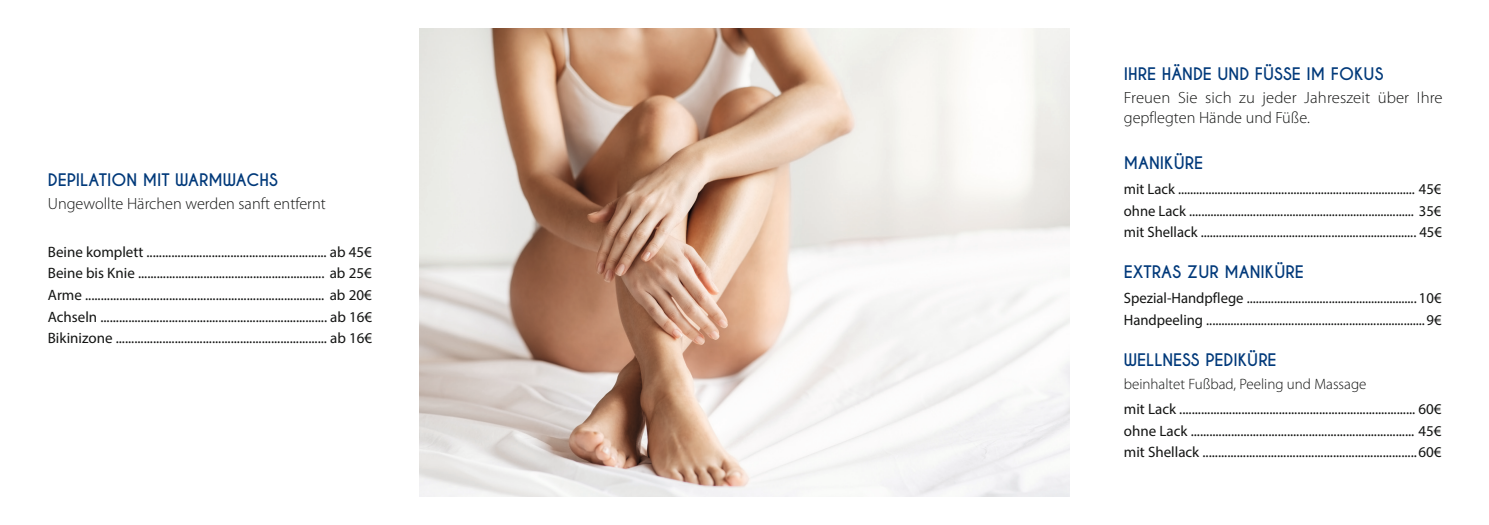
<style>
.page{position:relative;width:1489px;height:525px;background:#fff}
.page>*{position:absolute;margin:0;border:0;box-sizing:border-box;transform-origin:0 0}
.Fließtext{font:300 16.25px/19.5px "Myriad Pro";color:#131413}
.Name_der_Behandlung{font:700 16.25px "Caviar Dreams";color:#00397a}
.Überschrift{font:700 16.25px "Caviar Dreams";color:#00397a}
.Dauer_Preis{font:15px "Myriad Pro";color:#131413}
.Beschreibung{font:300 15px "Myriad Pro";color:#131413}
</style>
<div class="page">
<img style="left:419px;top:28px;width:650px;height:468px">
<p class="Überschrift" style="left:48px;top:170px;width:231px">DEPILATION MIT WARMWACHS</p>
<p class="Fließtext" style="left:48px;top:193px;width:279px">Ungewollte Härchen werden sanft entfernt</p>
<p class="Dauer_Preis" style="left:48px;top:242px;width:325px">Beine komplett .......................................................... ab 45€</p>
<p class="Dauer_Preis" style="left:48px;top:264px;width:325px">Beine bis Knie ............................................................ ab 25€</p>
<p class="Dauer_Preis" style="left:48px;top:285px;width:325px">Arme ............................................................................. ab 20€</p>
<p class="Dauer_Preis" style="left:48px;top:307px;width:326px">Achseln ......................................................................... ab 16€</p>
<p class="Dauer_Preis" style="left:48px;top:329px;width:326px">Bikinizone .................................................................... ab 16€</p>
<p class="Name_der_Behandlung" style="left:1123px;top:64px;width:261px">IHRE HÄNDE UND FÜSSE IM FOKUS</p>
<p class="Fließtext" style="left:1123px;top:88px;width:320px">Freuen Sie sich zu jeder Jahreszeit über Ihre gepflegten Hände und Füße.</p>
<p class="Name_der_Behandlung" style="left:1123px;top:153px;width:81px">MANIKÜRE</p>
<p class="Dauer_Preis" style="left:1123px;top:180px;width:319px">mit Lack .............................................................................. 45€</p>
<p class="Dauer_Preis" style="left:1123px;top:201px;width:319px">ohne Lack .......................................................................... 35€</p>
<p class="Dauer_Preis" style="left:1123px;top:223px;width:320px">mit Shellack ....................................................................... 45€</p>
<p class="Name_der_Behandlung" style="left:1123px;top:262px;width:181px">EXTRAS ZUR MANIKÜRE</p>
<p class="Dauer_Preis" style="left:1123px;top:289px;width:319px">Spezial-Handpflege ........................................................ 10€</p>
<p class="Dauer_Preis" style="left:1123px;top:310px;width:319px">Handpeeling ........................................................................9€</p>
<p class="Name_der_Behandlung" style="left:1123px;top:350px;width:154px">WELLNESS PEDIKÜRE</p>
<p class="Beschreibung" style="left:1123px;top:375px;width:244px">beinhaltet Fußbad, Peeling und Massage</p>
<p class="Dauer_Preis" style="left:1123px;top:400px;width:319px">mit Lack ............................................................................ 60€</p>
<p class="Dauer_Preis" style="left:1123px;top:421px;width:319px">ohne Lack ........................................................................ 45€</p>
<p class="Dauer_Preis" style="left:1123px;top:443px;width:319px">mit Shellack .....................................................................60€</p>
</div>
